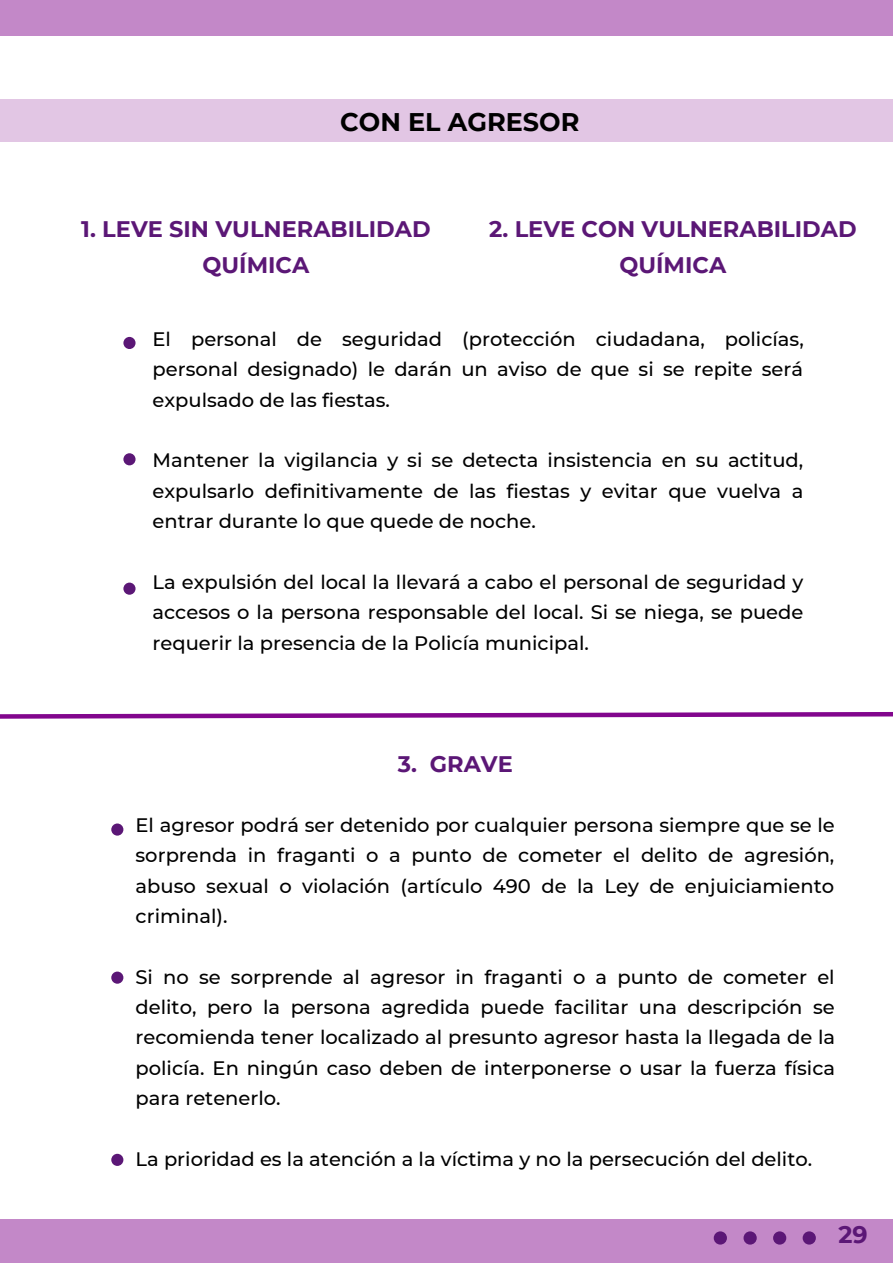
<style>
.page{position:relative;width:893px;height:1264px;background:#fff}
.page>*{position:absolute;margin:0;border:0;box-sizing:border-box;transform-origin:0 0}
.t1{font:700 25.5px "Montserrat";color:#000}
.t2{font:700 23.85px "Montserrat";color:#5b1776}
.t3{font:700 22.5px/36px "Montserrat";color:#5b1776;text-align:center}
.t4{font:500 19.5px/30.3px "Montserrat";color:#000;text-align:justify}
</style>
<div class="page">
<div style="left:0;top:1219px;width:892px;height:43px;background:#c388c8"></div>
<div style="left:0;top:0;width:892px;height:36px;background:#c388c8"></div>
<div style="left:802px;top:1231px;width:13px;height:13px;background:#5b1776;border-radius:50%"></div>
<div style="left:773px;top:1231px;width:13px;height:13px;background:#5b1776;border-radius:50%"></div>
<div style="left:743px;top:1231px;width:13px;height:13px;background:#5b1776;border-radius:50%"></div>
<div style="left:713px;top:1231px;width:14px;height:13px;background:#5b1776;border-radius:50%"></div>
<div style="left:0;top:99px;width:892px;height:43px;background:#e2c6e4"></div>
<svg style="left:0;top:712px;width:892px;height:7px"></svg>
<div style="left:123px;top:337px;width:12px;height:12px;background:#5b1776;border-radius:50%"></div>
<div style="left:123px;top:453px;width:12px;height:12px;background:#5b1776;border-radius:50%"></div>
<div style="left:123px;top:582px;width:12px;height:12px;background:#5b1776;border-radius:50%"></div>
<div style="left:111px;top:823px;width:12px;height:12px;background:#5b1776;border-radius:50%"></div>
<div style="left:111px;top:971px;width:12px;height:12px;background:#5b1776;border-radius:50%"></div>
<div style="left:111px;top:1153px;width:12px;height:12px;background:#5b1776;border-radius:50%"></div>
<h1 class="t1" style="left:340px;top:106px;width:241px">CON EL AGRESOR</h1>
<p class="t3" style="left:81px;top:211px;width:351px">1. LEVE SIN VULNERABILIDAD<br>QUÍMICA</p>
<p class="t3" style="left:489px;top:211px;width:369px">2. LEVE CON VULNERABILIDAD<br>QUÍMICA</p>
<p class="t4" style="left:152px;top:324px;width:652px">El personal de seguridad (protección ciudadana, policías, personal designado) le darán un aviso de que si se repite será expulsado de las fiestas.</p>
<p class="t4" style="left:152px;top:445px;width:652px">Mantener la vigilancia y si se detecta insistencia en su actitud, expulsarlo definitivamente de las fiestas y evitar que vuelva a entrar durante lo que quede de noche.</p>
<p class="t4" style="left:152px;top:566px;width:652px">La expulsión del local la llevará a cabo el personal de seguridad y accesos o la persona responsable del local. Si se niega, se puede requerir la presencia de la Policía municipal.</p>
<p class="t3" style="left:398px;top:745px;width:116px">3. GRAVE</p>
<p class="t4" style="left:135px;top:809px;width:700px">El agresor podrá ser detenido por cualquier persona siempre que se le sorprenda in fraganti o a punto de cometer el delito de agresión, abuso sexual o violación (artículo 490 de la Ley de enjuiciamiento criminal).</p>
<p class="t4" style="left:135px;top:961px;width:701px">Si no se sorprende al agresor in fraganti o a punto de cometer el delito, pero la persona agredida puede facilitar una descripción se recomienda tener localizado al presunto agresor hasta la llegada de la policía. En ningún caso deben de interponerse o usar la fuerza física para retenerlo.</p>
<p class="t4" style="left:135px;top:1143px;width:678px">La prioridad es la atención a la víctima y no la persecución del delito.</p>
<p class="t2" style="left:838px;top:1219px;width:31px">29</p>
</div>
